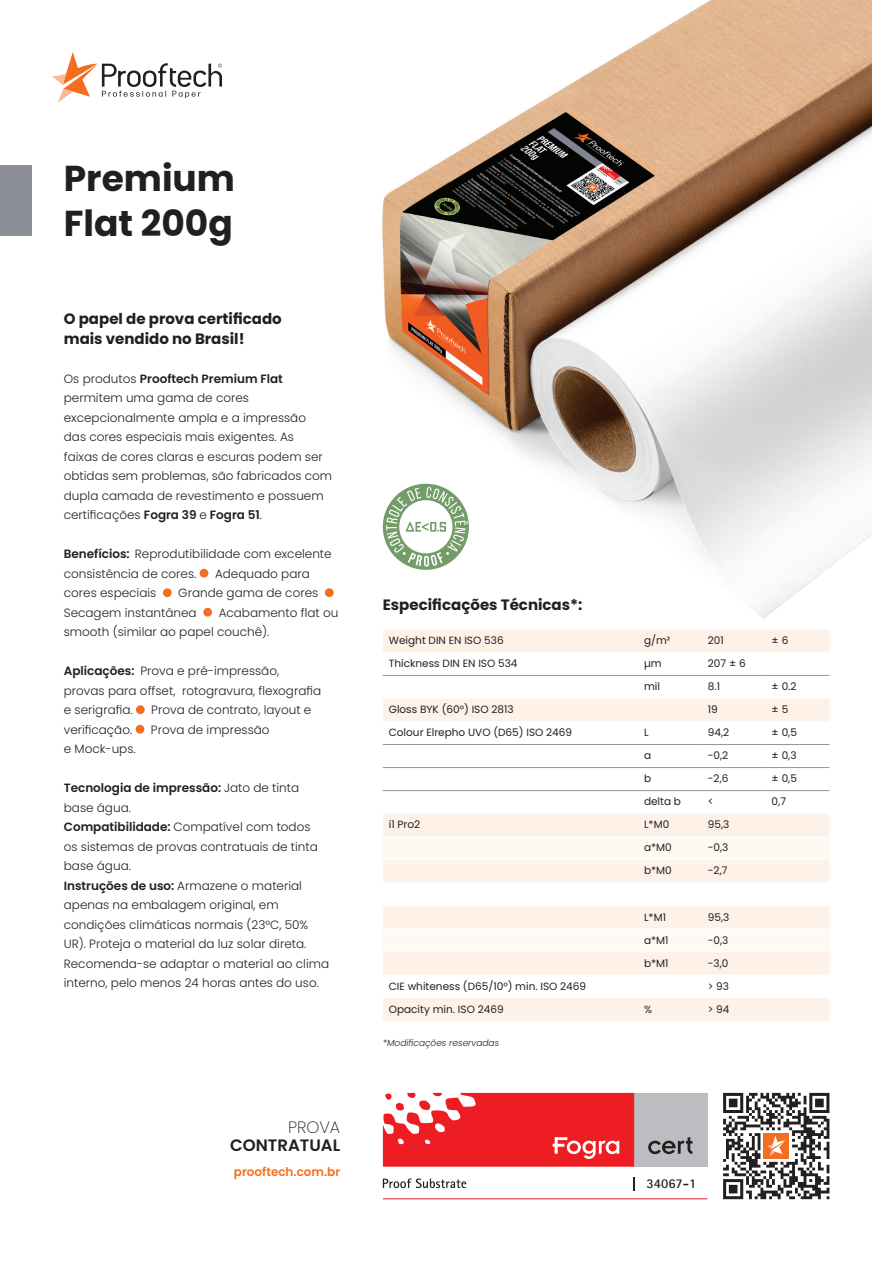
<style>
.page{position:relative;width:872px;height:1263px;background:#fff}
.page>*{position:absolute;margin:0;border:0;box-sizing:border-box;transform-origin:0 0}
.Papel_30{font:700 36px "Poppins";color:#231f20}
.Categoria{font:600 16.5px "Poppins";color:#231f20}
.Categoria-2{font:200 16.5px "Poppins";color:#231f20}
.TXT_10_Bold{font:700 15px/19.5px "Poppins";color:#231f20}
.Fogra_Rotis_7{font:700 13.5px "Rotis Sans Serif Std";color:#231f20}
.TXT_8_5{font:300 12px/19.5px "Poppins";color:#231f20}
.TXT_8_5-2{font:600 12px/19.5px "Poppins";color:#231f20}
.TXT_8_5-3{font:600 12px "Poppins";color:#f36e21}
.TABLE_7{font:10.5px "Poppins";color:#231f20}
.TXT_8_5-4{font:italic 300 9px "Poppins";color:#231f20}
.s1{font-weight:300}
.s2{font-weight:600}
</style>
<div class="page">
<svg style="left:52px;top:52px;width:170px;height:51px"></svg>
<svg style="left:723px;top:1093px;width:106px;height:106px"></svg>
<img style="left:382px;top:0;width:490px;height:676px">
<div style="left:633px;top:1093px;width:74px;height:74px;background:#bcbdc0"></div>
<svg style="left:648px;top:1137px;width:45px;height:17px"></svg>
<svg style="left:382px;top:1093px;width:252px;height:74px;background:#f03d42"></svg>
<hr style="left:383px;top:1198px;width:324px;height:1px;background:#ee1d23">
<svg style="left:633px;top:1177px;width:2px;height:14px"></svg>
<svg style="left:383px;top:1178px;width:83px;height:10px"></svg>
<div style="left:200px;top:569px;width:8px;height:9px;background:#f36e21;border-radius:50%"></div>
<div style="left:163px;top:588px;width:9px;height:9px;background:#f36e21;border-radius:50%"></div>
<div style="left:325px;top:588px;width:9px;height:9px;background:#f36e21;border-radius:50%"></div>
<div style="left:203px;top:608px;width:9px;height:9px;background:#f36e21;border-radius:50%"></div>
<div style="left:136px;top:705px;width:9px;height:9px;background:#f36e21;border-radius:50%"></div>
<div style="left:136px;top:725px;width:8px;height:9px;background:#f36e21;border-radius:50%"></div>
<svg style="left:383px;top:629px;width:446px;height:392px"></svg>
<svg style="left:383px;top:676px;width:446px;height:22px"></svg>
<svg style="left:383px;top:837px;width:446px;height:114px;fill:#fef9f3"></svg>
<svg style="left:383px;top:883px;width:446px;height:22px"></svg>
<svg style="left:383px;top:975px;width:446px;height:23px"></svg>
<hr style="left:383px;top:675px;width:255px;height:1px;background:#939598">
<hr style="left:638px;top:675px;width:64px;height:1px;background:#939598">
<hr style="left:702px;top:675px;width:63px;height:1px;background:#939598">
<hr style="left:765px;top:675px;width:64px;height:1px;background:#939598">
<hr style="left:383px;top:744px;width:255px;height:1px;background:#939598">
<hr style="left:638px;top:744px;width:64px;height:1px;background:#939598">
<hr style="left:702px;top:744px;width:63px;height:1px;background:#939598">
<hr style="left:765px;top:744px;width:64px;height:1px;background:#939598">
<hr style="left:383px;top:767px;width:255px;height:1px;background:#939598">
<hr style="left:638px;top:767px;width:64px;height:1px;background:#939598">
<hr style="left:702px;top:767px;width:63px;height:1px;background:#939598">
<hr style="left:765px;top:767px;width:64px;height:1px;background:#939598">
<hr style="left:383px;top:790px;width:255px;height:1px;background:#939598">
<hr style="left:638px;top:790px;width:64px;height:1px;background:#939598">
<hr style="left:702px;top:790px;width:63px;height:1px;background:#939598">
<hr style="left:765px;top:790px;width:64px;height:1px;background:#939598">
<hr style="left:383px;top:836px;width:255px;height:1px;background:#fff">
<hr style="left:638px;top:836px;width:64px;height:1px;background:#fff">
<hr style="left:702px;top:836px;width:63px;height:1px;background:#fff">
<hr style="left:765px;top:836px;width:64px;height:1px;background:#fff">
<hr style="left:383px;top:859px;width:255px;height:1px;background:#fff">
<hr style="left:638px;top:859px;width:64px;height:1px;background:#fff">
<hr style="left:702px;top:859px;width:63px;height:1px;background:#fff">
<hr style="left:765px;top:859px;width:64px;height:1px;background:#fff">
<hr style="left:383px;top:882px;width:255px;height:1px;background:#fff">
<hr style="left:638px;top:882px;width:64px;height:1px;background:#fff">
<hr style="left:702px;top:882px;width:63px;height:1px;background:#fff">
<hr style="left:765px;top:882px;width:64px;height:1px;background:#fff">
<hr style="left:383px;top:905px;width:255px;height:1px;background:#fff">
<hr style="left:638px;top:905px;width:64px;height:1px;background:#fff">
<hr style="left:702px;top:905px;width:63px;height:1px;background:#fff">
<hr style="left:765px;top:905px;width:64px;height:1px;background:#fff">
<hr style="left:383px;top:928px;width:255px;height:1px;background:#fff">
<hr style="left:638px;top:928px;width:64px;height:1px;background:#fff">
<hr style="left:702px;top:928px;width:63px;height:1px;background:#fff">
<hr style="left:765px;top:928px;width:64px;height:1px;background:#fff">
<hr style="left:383px;top:951px;width:255px;height:1px;background:#fff">
<hr style="left:638px;top:951px;width:64px;height:1px;background:#fff">
<hr style="left:702px;top:951px;width:63px;height:1px;background:#fff">
<hr style="left:765px;top:951px;width:64px;height:1px;background:#fff">
<div style="left:0;top:166px;width:32px;height:70px;background:#8b8e97"></div>
<svg style="left:383px;top:484px;width:86px;height:86px"></svg>
<p class="Papel_30" style="left:64px;top:157px;width:173px">Premium</p>
<p class="Papel_30" style="left:64px;top:202px;width:170px">Flat 200g</p>
<p class="TXT_10_Bold" style="left:64px;top:309px;width:219px">O papel de prova certificado mais vendido no Brasil!</p>
<p class="TXT_8_5-2" style="left:64px;top:369px;width:221px"><span class="s1">Os produtos</span> Prooftech Premium Flat</p>
<p class="TXT_8_5" style="left:64px;top:388px;width:270px">permitem uma gama de cores excepcionalmente ampla e a impressão<br>das cores especiais mais exigentes. As<br>faixas de cores claras e escuras podem ser obtidas sem problemas, são fabricados com dupla camada de revestimento e possuem certificações <span class="s2">Fogra 39</span> e <span class="s2">Fogra 51</span>.</p>
<p class="TXT_8_5" style="left:64px;top:544px;width:269px"><span class="s2">Benefícios:</span> Reprodutibilidade com excelente consistência de cores.</p>
<p class="TXT_8_5" style="left:215px;top:564px;width:96px">Adequado para</p>
<p class="TXT_8_5" style="left:64px;top:583px;width:94px">cores especiais</p>
<p class="TXT_8_5" style="left:64px;top:583px;width:256px;text-indent:114px">Grande gama de cores<br>Secagem instantânea</p>
<p class="TXT_8_5" style="left:64px;top:603px;width:276px;text-indent:155px">Acabamento flat ou smooth (similar ao papel couchê).</p>
<p class="TXT_8_5" style="left:64px;top:661px;width:259px"><span class="s2">Aplicações:</span> Prova e pré-impressão, provas para offset, rotogravura, flexografia e serigrafia.</p>
<p class="TXT_8_5" style="left:151px;top:700px;width:162px">Prova de contrato, layout e</p>
<p class="TXT_8_5" style="left:64px;top:720px;width:70px">verificação.</p>
<p class="TXT_8_5" style="left:151px;top:720px;width:120px">Prova de impressão</p>
<p class="TXT_8_5" style="left:64px;top:739px;width:73px">e Mock-ups.</p>
<p class="TXT_8_5-2" style="left:64px;top:778px;width:237px">Tecnologia de impressão: <span class="s1">Jato de tinta base água.</span></p>
<p class="TXT_8_5" style="left:64px;top:817px;width:256px"><span class="s2">Compatibilidade:</span> Compatível com todos os sistemas de provas contratuais de tinta base água.</p>
<p class="TXT_8_5" style="left:64px;top:876px;width:267px"><span class="s2">Instruções de uso:</span> Armazene o material apenas na embalagem original, em condições climáticas normais (23°C, 50% UR). Proteja o material da luz solar direta.<br>Recomenda-se adaptar o material ao clima interno, pelo menos 24 horas antes do uso.</p>
<p class="Categoria-2" style="left:288px;top:1117px;width:54px">PROVA</p>
<p class="Categoria" style="left:230px;top:1135px;width:112px">CONTRATUAL</p>
<p class="TXT_8_5-3" style="left:234px;top:1165px;width:108px">prooftech.com.br</p>
<p class="TXT_10_Bold" style="left:383px;top:595px;width:201px">Especificações Técnicas*:</p>
<p class="TABLE_7" style="left:389px;top:634px;width:116px">Weight DIN EN ISO 536</p>
<p class="TABLE_7" style="left:644px;top:634px;width:28px">g/m²</p>
<p class="TABLE_7" style="left:708px;top:634px;width:17px">201</p>
<p class="TABLE_7" style="left:771px;top:634px;width:18px">± 6</p>
<p class="TABLE_7" style="left:389px;top:657px;width:130px">Thickness DIN EN ISO 534</p>
<p class="TABLE_7" style="left:644px;top:657px;width:19px">μm</p>
<p class="TABLE_7" style="left:708px;top:657px;width:39px">207 ± 6</p>
<p class="TABLE_7" style="left:644px;top:680px;width:17px">mil</p>
<p class="TABLE_7" style="left:708px;top:680px;width:14px">8.1</p>
<p class="TABLE_7" style="left:771px;top:680px;width:26px">± 0.2</p>
<p class="TABLE_7" style="left:389px;top:703px;width:126px">Gloss BYK (60°) ISO 2813</p>
<p class="TABLE_7" style="left:708px;top:703px;width:11px">19</p>
<p class="TABLE_7" style="left:771px;top:703px;width:18px">± 5</p>
<p class="TABLE_7" style="left:389px;top:726px;width:185px">Colour Elrepho UVO (D65) ISO 2469</p>
<p class="TABLE_7" style="left:644px;top:726px;width:6px">L</p>
<p class="TABLE_7" style="left:708px;top:726px;width:23px">94,2</p>
<p class="TABLE_7" style="left:771px;top:726px;width:27px">± 0,5</p>
<p class="TABLE_7" style="left:644px;top:749px;width:9px">a</p>
<p class="TABLE_7" style="left:708px;top:749px;width:22px">-0,2</p>
<p class="TABLE_7" style="left:771px;top:749px;width:26px">± 0,3</p>
<p class="TABLE_7" style="left:644px;top:772px;width:9px">b</p>
<p class="TABLE_7" style="left:708px;top:772px;width:22px">-2,6</p>
<p class="TABLE_7" style="left:771px;top:772px;width:27px">± 0,5</p>
<p class="TABLE_7" style="left:644px;top:795px;width:39px">delta b</p>
<p class="TABLE_7" style="left:708px;top:795px;width:7px">&lt;</p>
<p class="TABLE_7" style="left:771px;top:795px;width:16px">0,7</p>
<p class="TABLE_7" style="left:389px;top:819px;width:33px">i1 Pro2</p>
<p class="TABLE_7" style="left:644px;top:819px;width:27px">L*M0</p>
<p class="TABLE_7" style="left:708px;top:819px;width:23px">95,3</p>
<p class="TABLE_7" style="left:644px;top:842px;width:29px">a*M0</p>
<p class="TABLE_7" style="left:708px;top:842px;width:22px">-0,3</p>
<p class="TABLE_7" style="left:644px;top:865px;width:29px">b*M0</p>
<p class="TABLE_7" style="left:708px;top:865px;width:21px">-2,7</p>
<p class="TABLE_7" style="left:644px;top:911px;width:24px">L*M1</p>
<p class="TABLE_7" style="left:708px;top:911px;width:23px">95,3</p>
<p class="TABLE_7" style="left:644px;top:934px;width:26px">a*M1</p>
<p class="TABLE_7" style="left:708px;top:934px;width:22px">-0,3</p>
<p class="TABLE_7" style="left:644px;top:957px;width:26px">b*M1</p>
<p class="TABLE_7" style="left:708px;top:957px;width:22px">-3,0</p>
<p class="TABLE_7" style="left:389px;top:980px;width:199px">CIE whiteness (D65/10°) min. ISO 2469</p>
<p class="TABLE_7" style="left:708px;top:980px;width:23px">&gt; 93</p>
<p class="TABLE_7" style="left:389px;top:1003px;width:116px">Opacity min. ISO 2469</p>
<p class="TABLE_7" style="left:644px;top:1003px;width:9px">%</p>
<p class="TABLE_7" style="left:708px;top:1003px;width:23px">&gt; 94</p>
<p class="TXT_8_5-4" style="left:383px;top:1038px;width:118px">*Modificações reservadas</p>
<p class="Fogra_Rotis_7" style="left:646px;top:1175px;width:51px">34067-1</p>
</div>
